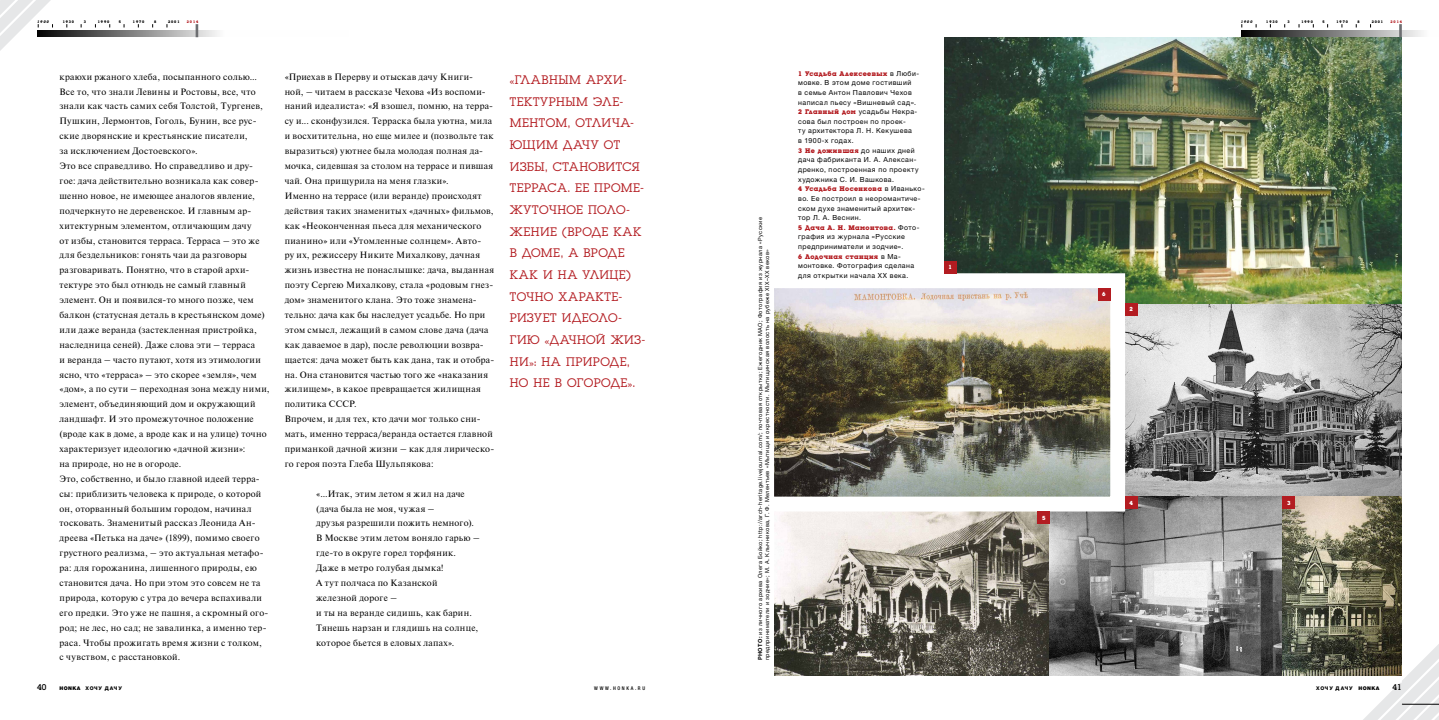
<style>
.page{position:relative;width:1439px;height:720px;background:#fff}
.page>*{position:absolute;margin:0;border:0;box-sizing:border-box;transform-origin:0 0}
.t1{font:12.95px/21.6px "Luga";letter-spacing:.04em;color:#b31c21}
.t2{font:9.19px/14.9px "Newton";letter-spacing:.03em;color:#000}
.t3{font:8.66px "Luga";color:#000}
.t4{font:7px/9.6px "Helvetica Neue LTW1 G";letter-spacing:.065em;color:#000}
.t5{font:700 7px "Luga";letter-spacing:.06em;color:#b31c21}
.t6{font:700 6.12px "Luga";color:#fff}
.t7{font:5.6px/7px "Helvetica Neue LTW1 G";letter-spacing:.07em;color:#000}
.t8{font:800 5.08px "Helvetica Neue LTW1 G";letter-spacing:.165em;color:#000}
.t9{font:500 condensed 5.08px "Helvetica Neue LTW1 G";letter-spacing:.325em;color:#000}
.t10{font:700 3.85px "Luga";letter-spacing:.235em;color:#000}
.t11{font:italic 700 3.85px "Luga";letter-spacing:.235em;color:#000}
.t12{font:700 3.85px "Luga";letter-spacing:.235em;color:#b31c21}
.s1{font-weight:700}
.s2{font-family:"Helvetica Neue LTW1 G";font-weight:400;color:#000}
.s3{font-family:"Luga";font-weight:700;color:#b31c21}
.s4{font-weight:900}
</style>
<div class="page">
<svg style="left:1368px;top:24px;width:18px;height:695px"></svg>
<img style="left:774px;top:496px;width:612px;height:179px">
<img style="left:1125px;top:303px;width:261px;height:193px">
<img style="left:944px;top:37px;width:442px;height:266px">
<img style="left:775px;top:289px;width:334px;height:206px">
<div style="left:759px;top:273px;width:366px;height:238px;border:15px solid #fff"></div>
<div style="left:794px;top:66px;width:135px;height:216px;background:#fff"></div>
<div style="left:944px;top:261px;width:12px;height:12px;background:#b31c21"></div>
<div style="left:1098px;top:288px;width:12px;height:12px;background:#b31c21"></div>
<div style="left:1125px;top:303px;width:12px;height:12px;background:#b31c21"></div>
<div style="left:1125px;top:496px;width:12px;height:13px;background:#b31c21"></div>
<div style="left:1282px;top:496px;width:13px;height:13px;background:#b31c21"></div>
<div style="left:1037px;top:511px;width:13px;height:12px;background:#b31c21"></div>
<svg style="left:1241px;top:30px;width:145px;height:7px"></svg>
<svg style="left:1386px;top:24px;width:53px;height:695px"></svg>
<svg style="left:45px;top:30px;width:173px;height:7px"></svg>
<svg style="left:0;top:0;width:45px;height:51px"></svg>
<svg style="left:196px;top:24px;width:2px;height:13px"></svg>
<p class="t11" style="left:37px;top:20px;width:13px">1900</p>
<p class="t10" style="left:63px;top:20px;width:13px">1930</p>
<p class="t10" style="left:84px;top:20px;width:4px">3</p>
<p class="t10" style="left:98px;top:20px;width:13px">1990</p>
<p class="t10" style="left:119px;top:20px;width:4px">5</p>
<p class="t10" style="left:133px;top:20px;width:13px">1970</p>
<p class="t10" style="left:154px;top:20px;width:4px">8</p>
<p class="t10" style="left:168px;top:20px;width:13px">2001</p>
<p class="t12" style="left:187px;top:20px;width:13px">2014</p>
<p class="t11" style="left:1240px;top:20px;width:13px">1900</p>
<p class="t10" style="left:1266px;top:20px;width:13px">1930</p>
<p class="t10" style="left:1287px;top:20px;width:4px">3</p>
<p class="t10" style="left:1301px;top:20px;width:13px">1990</p>
<p class="t10" style="left:1322px;top:20px;width:4px">5</p>
<p class="t10" style="left:1336px;top:20px;width:13px">1970</p>
<p class="t10" style="left:1357px;top:20px;width:4px">8</p>
<p class="t10" style="left:1371px;top:20px;width:13px">2001</p>
<p class="t12" style="left:1390px;top:20px;width:13px">2014</p>
<p class="t2" style="left:60px;top:69px;width:212px">краюхи ржаного хлеба, посыпанного солью...<br>Все то, что знали Левины и Ростовы, все, что знали как часть самих себя Толстой, Тургенев, Пушкин, Лермонтов, Гоголь, Бунин, все рус&shy;ские дворянские и -крестьянские -писатели,<br>за исключением Достоевского».<br>Это все справедливо. Но справедливо и дру&shy;гое: дача действительно возникала как совер&shy;шенно новое, не имеющее аналогов явление, подчеркнуто не деревенское. И главным ар&shy;хитектурным элементом, отличающим дачу<br>от избы, становится терраса. Терраса – это же для бездельников: гонять чаи да разговоры разговаривать. Понятно, что в старой архи&shy;тектуре это был отнюдь не самый главный элемент. Он и появился-то много позже, чем балкон (статусная деталь в крестьянском доме) или даже веранда (застекленная пристройка, наследница сеней). Даже слова эти – терраса<br>и веранда – часто путают, хотя из этимологии ясно, что «терраса» – это скорее «земля», чем «дом», а по сути – переходная зона между ними, элемент, объединяющий дом и окружающий ландшафт. И это промежуточное положение (вроде как в доме, а вроде как и на улице) точно характеризует идеологию «дачной жизни»:<br>на природе, но не в огороде.<br>Это, собственно, и было главной идеей терра&shy;сы: приблизить человека к природе, о которой он, оторванный большим городом, начинал тосковать. Знаменитый рассказ Леонида Ан&shy;дреева «Петька на даче» (1899), помимо своего грустного реализма, – это актуальная метафо&shy;ра: для горожанина, лишенного природы, ею становится дача. Но при этом это совсем не та природа, которую с утра до вечера вспахивали его предки. Это уже не пашня, а скромный ого&shy;род; не лес, но сад; не завалинка, а именно тер&shy;раса. Чтобы прожигать время жизни с толком,<br>с чувством, с расстановкой.</p>
<p class="t2" style="left:285px;top:69px;width:211px">«Приехав в Перерву и отыскав дачу Книги&shy;ной, – читаем в рассказе Чехова «Из воспоми&shy;наний идеалиста»: «Я взошел, помню, на терра&shy;су и... сконфузился. Терраска была уютна, мила и восхитительна, но еще милее и (позвольте так выразиться) уютнее была молодая полная да&shy;мочка, сидевшая за столом на террасе и пившая чай. Она прищурила на меня глазки».<br>Именно на террасе (или веранде) происходят действия таких знаменитых «дачных» фильмов, как «Неоконченная пьеса для механического пианино» или «Утомленные солнцем». Авто-<br>ру их, режиссеру Никите Михалкову, дачная жизнь известна не понаслышке: дача, выданная поэту Сергею Михалкову, стала «родовым гнез&shy;дом» знаменитого клана. Это тоже знамена&shy;тельно: дача как бы наследует усадьбе. Но при этом смысл, лежащий в самом слове дача (дача как даваемое в дар), после революции возвра&shy;щается: дача может быть как дана, так и отобра&shy;на. Она становится частью того же «наказания жилищем», в какое превращается жилищная политика СССР.<br>Впрочем, и для тех, кто дачи мог только сни&shy;мать, именно терраса/веранда остается главной приманкой дачной жизни – как для лирическо&shy;го героя поэта Глеба Шульпякова:</p>
<p class="t2" style="left:316px;top:485px;width:165px">«...Итак, этим летом я жил на даче (дача была не моя, чужая –<br>друзья разрешили пожить немного).<br>В Москве этим летом воняло гарью – где-то в округе горел торфяник.<br>Даже в метро голубая дымка!<br>А тут полчаса по Казанской железной дороге –<br>и ты на веранде сидишь, как барин.<br>Тянешь нарзан и глядишь на солнце, которое бьется в еловых лапах».</p>
<p class="t1" style="left:510px;top:69px;width:137px">«ГЛАВНЫМ АРХИ-<br>ТЕКТУРНЫМ ЭЛЕ-<br>МЕНТОМ, ОТЛИЧА-<br>ЮЩИМ ДАЧУ ОТ<br>ИЗБЫ, СТАНОВИТСЯ<br>ТЕРРАСА. ЕЕ ПРОМЕ-<br>ЖУТОЧНОЕ ПОЛО-<br>ЖЕНИЕ (ВРОДЕ КАК<br>В ДОМЕ, А ВРОДЕ<br>КАК И НА УЛИЦЕ)<br>ТОЧНО ХАРАКТЕ-<br>РИЗУЕТ ИДЕОЛО-<br>ГИЮ «ДАЧНОЙ ЖИЗ-<br>НИ»: НА ПРИРОДЕ,<br>НО НЕ В ОГОРОДЕ».</p>
<p class="t7" style="left:756px;top:660px;width:444px;rotate:-90deg"><span class="s1">PHOTO:</span> из личного архива Олега Бойко; http://arch-heritage.livejournal.com/; почтовая открытка; Ежегодник МАО; Фотография из журнала «Русские предприниматели и зодчие»; М. А. Клычникова, Г. Ф. Мелентьев «Мытищи и окрестности. Мытищинская волость на рубеже XIX–ХХ веков»</p>
<p class="t5" style="left:798px;top:70px;width:122px">1 Усадьба Алексеевых <span class="s2">в Люби-</span></p>
<p class="t4" style="left:798px;top:78px;width:121px">мовке. В этом доме гостивший<br>в семье Антон Павлович Чехов написал пьесу «Вишневый сад».<br><span class="s3">2 Главный дом</span> усадьбы Некра&shy;сова был построен по проек-<br>ту архитектора Л. Н. Кекушева в 1900‑х годах.</p>
<p class="t5" style="left:798px;top:147px;width:118px">3 Не дожившая <span class="s2">до наших дней</span></p>
<p class="t4" style="left:798px;top:155px;width:122px">дача фабриканта И. А. Алексан&shy;дренко, построенная по проекту художника С. И. Вашкова.</p>
<p class="t5" style="left:798px;top:185px;width:127px">4 Усадьба Носенкова <span class="s2">в Иванько-</span></p>
<p class="t4" style="left:798px;top:193px;width:124px">во. Ее построил в неоромантиче&shy;ском духе знаменитый архитек&shy;тор Л. А. Веснин.</p>
<p class="t5" style="left:798px;top:224px;width:123px">5 Дача А. Н. Мамонтова. <span class="s2">Фото-</span></p>
<p class="t4" style="left:798px;top:232px;width:108px">графия из журнала «Русские предприниматели и зодчие».</p>
<p class="t5" style="left:798px;top:253px;width:104px">6 Лодочная станция <span class="s2">в Ма-</span></p>
<p class="t4" style="left:798px;top:261px;width:118px">монтовке. Фотография сделана для открытки начала XX века.</p>
<p class="t6" style="left:948px;top:264px;width:5px">1</p>
<p class="t6" style="left:1102px;top:291px;width:5px">6</p>
<p class="t6" style="left:1129px;top:306px;width:5px">2</p>
<p class="t6" style="left:1042px;top:514px;width:5px">5</p>
<p class="t6" style="left:1129px;top:499px;width:5px">4</p>
<p class="t6" style="left:1287px;top:499px;width:5px">3</p>
<p class="t3" style="left:37px;top:682px;width:11px">40</p>
<p class="t8" style="left:60px;top:685px;width:64px"><span class="s4">HONKA</span> ХОЧУ ДАЧУ</p>
<p class="t9" style="left:594px;top:685px;width:52px">WWW.HONKA.RU</p>
<p class="t8" style="left:1316px;top:685px;width:65px">ХОЧУ ДАЧУ <span class="s4">HONKA</span></p>
<p class="t3" style="left:1392px;top:682px;width:11px">41</p>
</div>
